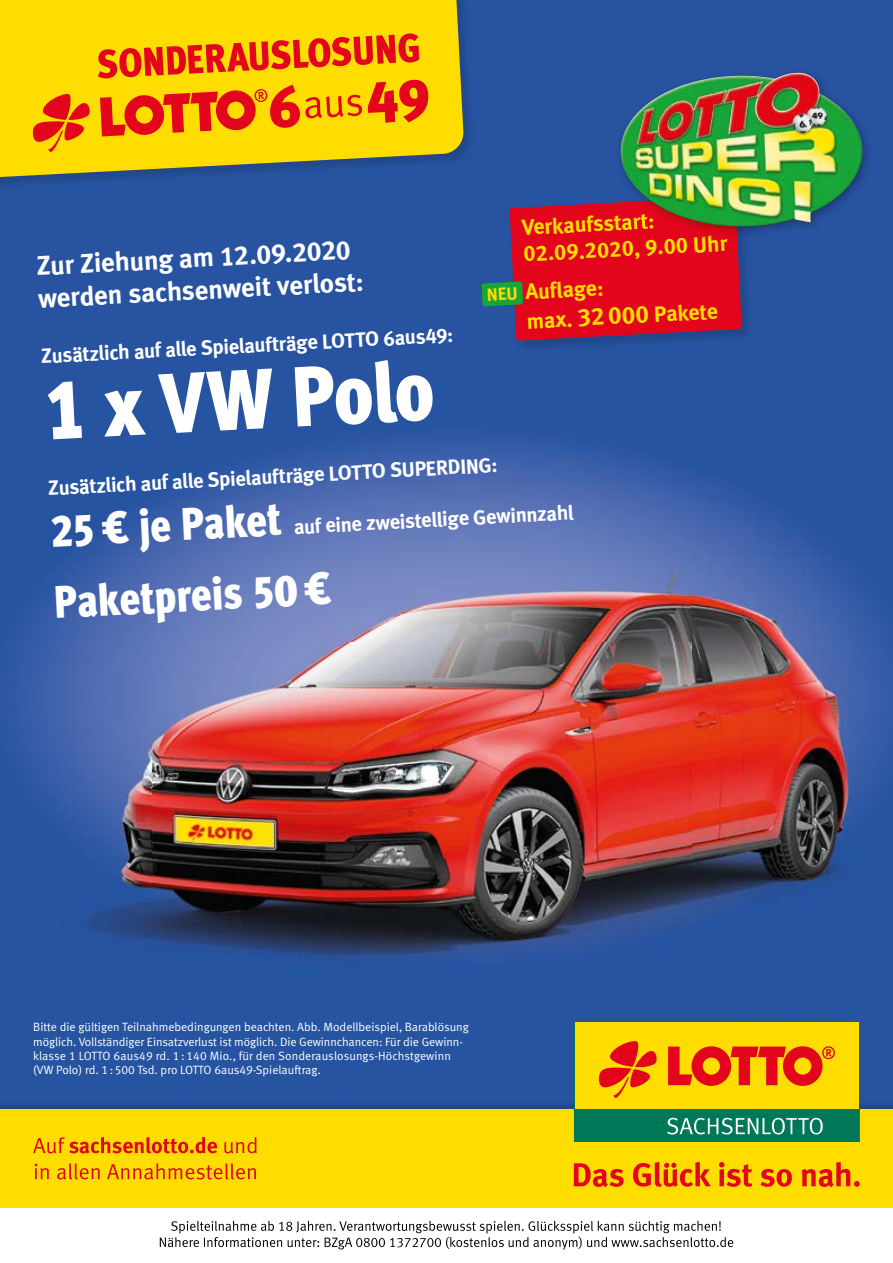
<style>
.page{position:relative;width:893px;height:1263px;background:#fff}
.page>*{position:absolute;margin:0;border:0;box-sizing:border-box;transform-origin:0 0}
.t1{font:85.05px "Meta Cond Black LF";color:#fff}
.t2{font:45.6px/71.4px "Meta Cond Black LF";color:#fff}
.t3{font:27px "Meta Bold Turk LF";color:#fff}
.t4{font:22.05px/26.4px "Meta Bold Turk LF";color:#fd0}
.t5{font:20.55px "Meta Bold Turk LF";color:#fff}
.t6{font:12px/14.4px "Meta Normal Turk LF";color:#fff}
.s1{font-size:24.6px}
</style>
<div class="page">
<div style="left:0;top:0;width:893px;height:1125px;background:#2753a1"></div>
<img style="left:753px;top:1021px;width:51px;height:1px">
<img style="left:574px;top:1021px;width:179px;height:1px">
<img style="left:153px;top:442px;width:537px;height:515px">
<img style="left:690px;top:482px;width:54px;height:430px">
<img style="left:46px;top:516px;width:107px;height:385px">
<img style="left:744px;top:505px;width:108px;height:389px">
<img style="left:16px;top:607px;width:30px;height:179px">
<img style="left:852px;top:591px;width:41px;height:213px">
<img style="left:620px;top:72px;width:248px;height:160px">
<img style="left:742px;top:226px;width:12px;height:12px">
<img style="left:621px;top:73px;width:176px;height:153px">
<div style="left:0;top:1109px;width:893px;height:99px;background:#fd0"></div>
<svg style="left:574px;top:1162px;width:286px;height:25px"></svg>
<svg style="left:574px;top:1022px;width:286px;height:120px;background:#b8a220"></svg>
<svg style="left:0;top:0;width:464px;height:179px;background:#dcc617"></svg>
<svg style="left:33px;top:94px;width:57px;height:58px;background:#f27c0b"></svg>
<svg style="left:98px;top:33px;width:331px;height:103px;background:#f59109"></svg>
<svg style="left:35px;top:1163px;width:221px;height:16px"></svg>
<svg style="left:33px;top:1137px;width:224px;height:16px"></svg>
<svg style="left:160px;top:1221px;width:573px;height:29px"></svg>
<svg style="left:481px;top:196px;width:261px;height:145px"></svg>
<h3 class="t3" style="left:36px;top:250px;width:316px;rotate:-3deg">Zur Ziehung am 12.09.2020</h3>
<h3 class="t3" style="left:37px;top:283px;width:327px;rotate:-3deg">werden sachsenweit verlost:</h3>
<h3 class="t5" style="left:41px;top:344px;width:414px;rotate:-3deg">Zusätzlich auf alle Spielaufträge LO TTO 6aus49:</h3>
<h1 class="t1" style="left:41px;top:359px;width:392px;rotate:-3deg">1 x VW Polo</h1>
<h3 class="t4" style="left:521px;top:214px;width:206px;rotate:-3deg">Verkaufsstart:<br>02.09.2020,9.00 Uhr</h3>
<h3 class="t4" style="left:524px;top:277px;width:193px;line-height:29.5px;rotate:-3deg">Auflage:<br>max. <span class="s1">32 000</span> Pakete</h3>
<h3 class="t5" style="left:48px;top:476px;width:451px;rotate:-3deg">Zusätzlich auf alle Spielaufträge LO TTO SUPERDING:</h3>
<h3 class="t5" style="left:293px;top:515px;width:281px;rotate:-3deg">auf eine zweistellige Gewinnzahl</h3>
<h2 class="t2" style="left:48px;top:495px;width:279px;rotate:-3deg">25 € je Paket<br>Paketpreis 50 €</h2>
<p class="t6" style="left:33px;top:1020px;width:437px">Bitte die gültigen Teilnahmebedingungen beachten. Abb. Modellbeispiel, Barablösung möglich. Vollständiger Einsatzverlust ist möglich. Die Gewinnchancen: Für die Gewinn&shy;klasse 1 LOTTO 6aus49 rd. 1 : 140 Mio., für den Sonderauslosungs-Höchstgewinn (VW Polo) rd. 1 : 500 Tsd. pro LOTTO 6aus49-Spielauftrag.</p>
</div>
